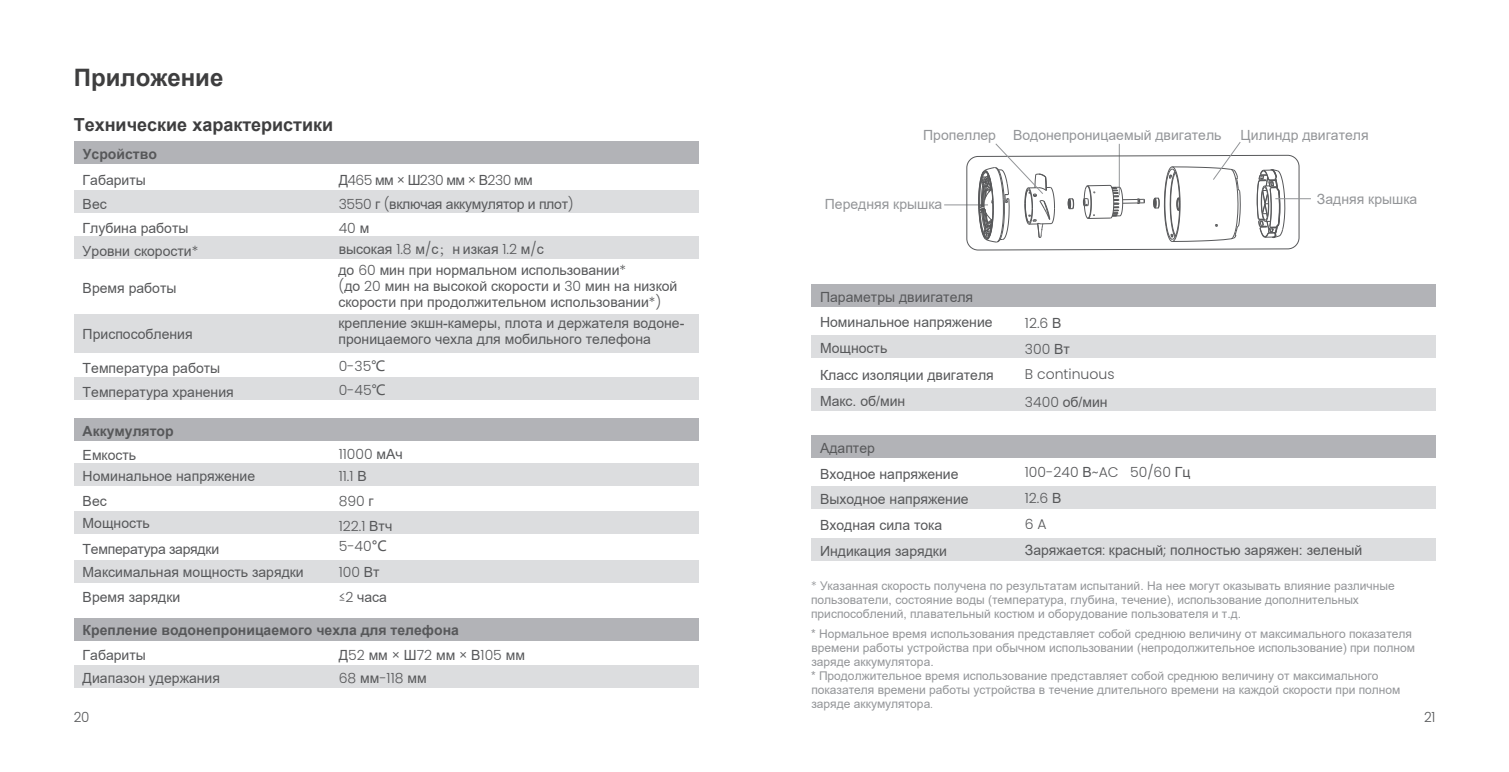
<style>
.page{position:relative;width:1509px;height:772px;background:#fff}
.page>*{position:absolute;margin:0;border:0;box-sizing:border-box;transform-origin:0 0}
.t1{font:700 24px "Arial";color:#3e3e3f}
.t2{font:700 18px "Arial";color:#3e3e3f}
.t3{font:14px/25.8px "Arial";color:#57585a}
.t4{font:300 14px/25.8px "Poppins";color:#57585a}
.t5{font:14px "Arial";color:#939598}
.t6{font:700 14px "Arial";color:#57585a}
.t7{font:14px/25.8px "Arial";letter-spacing:-.02em;color:#57585a}
.t8{font:300 14px "Poppins";letter-spacing:-.04em;color:#57585a}
.t9{font:300 14px "Poppins";color:#57585a;scale:.96 1}
.t10{font:12px/14px "Arial";color:#939598}
.s1{font-family:"Arial";font-weight:400}
.s2{font-family:"Poppins";font-weight:300}
.s3{font-family:"Adobe Song Std";font-weight:300}
.s4{font-family:"Microsoft Ya Hei";font-weight:400}
</style>
<div class="page">
<div style="left:74px;top:141px;width:624px;height:23px;background:#b2b3b7"></div>
<div style="left:74px;top:190px;width:624px;height:22px;background:#dcdddf"></div>
<div style="left:74px;top:236px;width:624px;height:22px;background:#dcdddf"></div>
<div style="left:74px;top:314px;width:624px;height:39px;background:#dcdddf"></div>
<div style="left:74px;top:376px;width:624px;height:23px;background:#dcdddf"></div>
<div style="left:811px;top:283px;width:624px;height:23px;background:#b2b3b7"></div>
<div style="left:811px;top:335px;width:624px;height:23px;background:#dcdddf"></div>
<div style="left:811px;top:388px;width:624px;height:23px;background:#dcdddf"></div>
<div style="left:811px;top:435px;width:624px;height:23px;background:#b2b3b7"></div>
<div style="left:811px;top:486px;width:624px;height:22px;background:#dcdddf"></div>
<div style="left:811px;top:537px;width:624px;height:23px;background:#dcdddf"></div>
<div style="left:74px;top:418px;width:624px;height:22px;background:#b2b3b7"></div>
<div style="left:74px;top:463px;width:624px;height:22px;background:#dcdddf"></div>
<div style="left:74px;top:511px;width:624px;height:23px;background:#dcdddf"></div>
<div style="left:74px;top:559px;width:624px;height:23px;background:#dcdddf"></div>
<div style="left:74px;top:618px;width:624px;height:22px;background:#b2b3b7"></div>
<div style="left:74px;top:664px;width:624px;height:23px;background:#dcdddf"></div>
<hr style="left:944px;top:204px;width:43px;height:1px;background:#939598">
<hr style="left:1275px;top:198px;width:35px;height:1px;background:#939598">
<svg style="left:965px;top:142px;width:334px;height:109px"></svg>
<h1 class="t1" style="left:74px;top:60px;width:151px">Приложение</h1>
<p class="t2" style="left:74px;top:111px;width:261px">Технические характеристики</p>
<p class="t6" style="left:83px;top:144px;width:76px">Усройство</p>
<p class="t3" style="left:83px;top:168px;width:107px;line-height:24px">Габариты<br>Вес<br>Глубина работы</p>
<p class="t8" style="left:338px;top:172px;width:195px"><span class="s1">Д</span>465 <span class="s1">мм</span> × <span class="s1">Ш</span>230 <span class="s1">мм</span> × <span class="s1">В</span>230 <span class="s1">мм</span></p>
<p class="t7" style="left:338px;top:191px;width:236px"><span class="s2">3550</span> г <span class="s2">(</span>включая аккумулятор и плот<span class="s2">)</span></p>
<p class="t4" style="left:338px;top:215px;width:32px">40 <span class="s1">м</span></p>
<p class="t3" style="left:83px;top:237px;width:117px">Уровни скорости<span class="s2">*</span></p>
<p class="t3" style="left:83px;top:275px;width:95px">Время работы</p>
<p class="t3" style="left:83px;top:321px;width:111px">Приспособления</p>
<p class="t3" style="left:83px;top:355px;width:153px;line-height:23.8px">Температура работы<br>Температура хранения</p>
<p class="t3" style="left:338px;top:236px;width:206px">высокая <span class="s2">1.8</span> м<span class="s2">/</span>с<span class="s3">；</span>н изкая <span class="s2">1.2</span> м<span class="s2">/</span>с</p>
<p class="t3" style="left:338px;top:261px;width:340px;line-height:16px">до <span class="s2">60</span> мин при нормальном использовании<span class="s2">*<br>(</span>до <span class="s2">20</span> мин на высокой скорости и <span class="s2">30</span> мин на низкой скорости при продолжительном использовании<span class="s2">*)</span></p>
<p class="t3" style="left:338px;top:315px;width:347px;line-height:16px">крепление экшн-камеры, плота и держателя водоне&shy;проницаемого чехла для мобильного телефона</p>
<p class="t4" style="left:338px;top:354px;width:49px;line-height:23.8px">0-35<span class="s4">℃<br></span>0-45<span class="s4">℃</span></p>
<p class="t5" style="left:923px;top:125px;width:300px">Пропеллер Водонепроницаемый двигатель</p>
<p class="t5" style="left:1240px;top:125px;width:130px">Цилиндр двигателя</p>
<p class="t5" style="left:824px;top:194px;width:119px">Передняя крышка</p>
<p class="t5" style="left:1316px;top:189px;width:102px">Задняя крышка</p>
<p class="t3" style="left:820px;top:284px;width:174px;line-height:25px">Параметры двиигателя<br>Номинальное напряжение<br>Мощность</p>
<p class="t3" style="left:820px;top:361px;width:175px">Класс изоляции двигателя</p>
<p class="t4" style="left:1024px;top:310px;width:38px">12.6 <span class="s1">В</span></p>
<p class="t4" style="left:1024px;top:361px;width:91px">B continuous</p>
<p class="t4" style="left:1024px;top:336px;width:47px">300 <span class="s1">Вт</span></p>
<p class="t3" style="left:820px;top:387px;width:87px">Макс. об/мин</p>
<p class="t3" style="left:1024px;top:388px;width:84px"><span class="s2">3400</span> об/мин</p>
<p class="t6" style="left:83px;top:421px;width:93px">Аккумулятор</p>
<p class="t3" style="left:83px;top:445px;width:174px;line-height:20.6px">Емкость<br>Номинальное напряжение</p>
<p class="t3" style="left:83px;top:487px;width:26px">Вес</p>
<p class="t3" style="left:820px;top:435px;width:150px">Адаптер<br>Входное напряжение<br>Выходное напряжение<br>Входная сила тока<br>Индикация зарядки</p>
<p class="t4" style="left:338px;top:441px;width:66px">11000 <span class="s1">мАч</span></p>
<p class="t4" style="left:338px;top:487px;width:37px">890 <span class="s1">г</span></p>
<p class="t4" style="left:1024px;top:459px;width:167px">100-240 <span class="s1">В</span>~AC 50/60 <span class="s1">Гц<br></span>12.6 <span class="s1">В<br></span>6 A</p>
<p class="t3" style="left:1024px;top:536px;width:339px">Заряжается<span class="s2">:</span> красный<span class="s2">;</span> полностью заряжен: зеленый</p>
<p class="t4" style="left:338px;top:463px;width:29px">11.1 <span class="s1">В</span></p>
<p class="t7" style="left:83px;top:510px;width:138px">Мощность<br>Температура зарядки</p>
<p class="t3" style="left:83px;top:559px;width:223px">Максимальная мощность зарядки</p>
<p class="t4" style="left:338px;top:513px;width:55px">122.1 <span class="s1">Втч</span></p>
<p class="t4" style="left:338px;top:532px;width:50px">5-40<span class="s4">°C<br></span>100 <span class="s1">Вт</span></p>
<p class="t10" style="left:811px;top:577px;width:585px"><span class="s2">*</span> Указанная скорость получена по результатам испытаний. На нее могут оказывать влияние различные пользователи, состояние воды (температура, глубина, течение), использование дополнительных приспособлений, плавательный костюм и оборудование пользователя и т.д.</p>
<p class="t10" style="left:810px;top:626px;width:605px">* Нормальное время использования представляет собой среднюю величину от максимального показателя времени работы устройства при обычном использовании (непродолжительное использование) при полном заряде аккумулятора.<br>* Продолжительное время использование представляет собой среднюю величину от максимального показателя времени работы устройства в течение длительного времени на каждой скорости при полном заряде аккумулятора<span class="s2">.</span></p>
<p class="t3" style="left:338px;top:584px;width:50px"><span class="s2">≤2</span> часа</p>
<p class="t3" style="left:83px;top:584px;width:99px">Время зарядки</p>
<p class="t6" style="left:83px;top:619px;width:378px">Крепление водонепроницаемого чехла для телефона</p>
<p class="t3" style="left:83px;top:642px;width:139px;line-height:23.2px">Габариты<br>Диапазон удержания</p>
<p class="t3" style="left:338px;top:641px;width:188px">Д<span class="s2">52</span> мм <span class="s2">×</span> Ш<span class="s2">72</span> мм <span class="s2">×</span> В<span class="s2">105</span> мм</p>
<p class="t4" style="left:338px;top:664px;width:89px">68 <span class="s1">мм</span>-118 <span class="s1">мм</span></p>
<p class="t9" style="left:74px;top:708px;width:18px">20</p>
<p class="t9" style="left:1423px;top:708px;width:13px">21</p>
</div>
